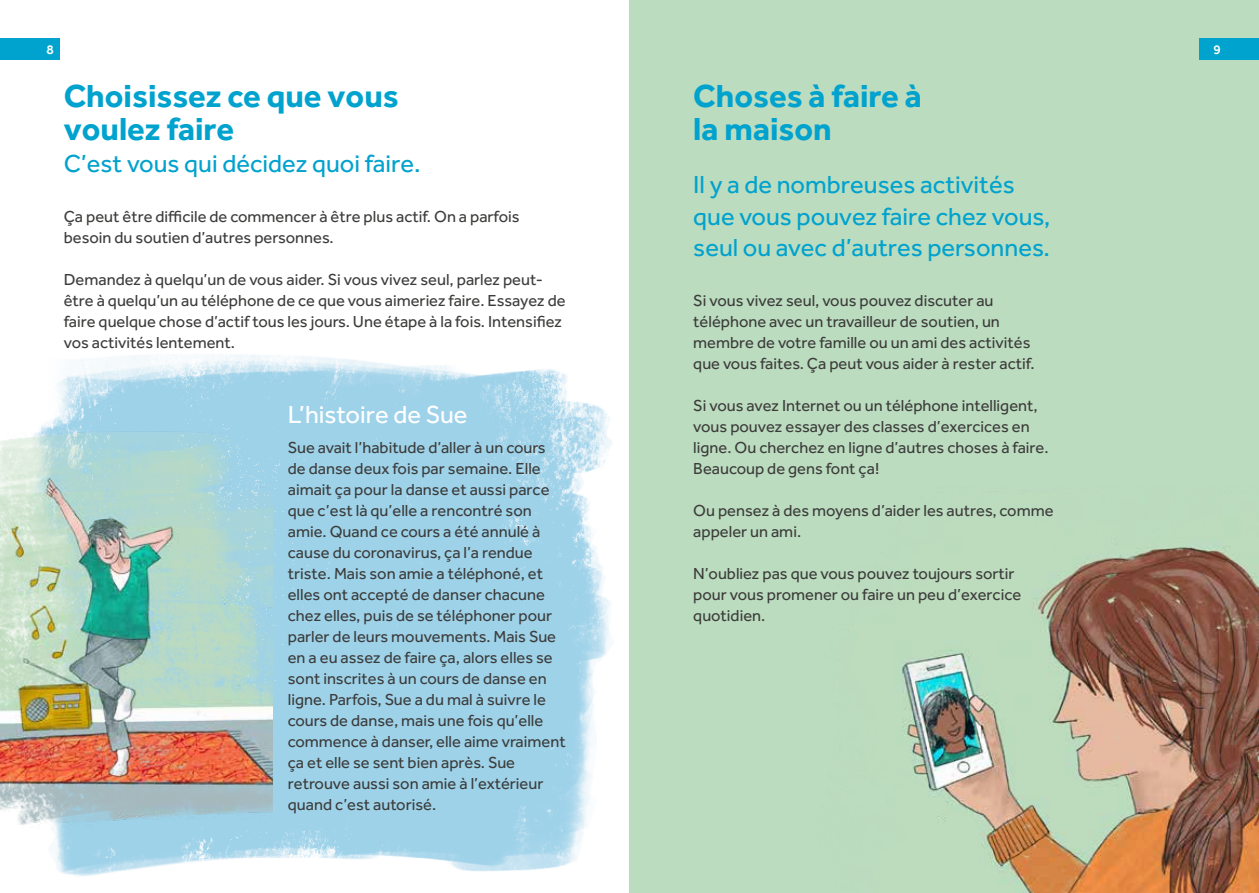
<style>
.page{position:relative;width:1259px;height:893px;background:#fff}
.page>*{position:absolute;margin:0;border:0;box-sizing:border-box;transform-origin:0 0}
.t1{font:700 33px/33px "Effra";color:#00a2ce}
.t2{font:25.5px/31.5px "Effra";color:#00a2ce}
.t3{font:25.5px "Effra";color:#fff}
.t4{font:16.5px/21px "Effra";color:#3c3c3b}
.t5{font:500 13.5px "Effra";color:#fff}
</style>
<div class="page">
<div style="left:629px;top:0;width:630px;height:893px;background:#bcdcbf"></div>
<img style="left:902px;top:538px;width:357px;height:355px">
<img style="left:44px;top:354px;width:568px;height:522px">
<img style="left:0;top:425px;width:273px;height:432px">
<div style="left:0;top:38px;width:60px;height:22px;background:#00a2ce"></div>
<div style="left:1199px;top:38px;width:60px;height:22px;background:#00a2ce"></div>
<p class="t5" style="left:46px;top:41px;width:9px">8</p>
<p class="t5" style="left:1213px;top:41px;width:9px">9</p>
<h1 class="t1" style="left:64px;top:79px;width:336px">Choisissez ce que vous voulez faire</h1>
<h2 class="t2" style="left:64px;top:147px;width:358px">C’est vous qui décidez quoi faire.</h2>
<p class="t4" style="left:64px;top:206px;width:457px">Ça peut être difficile de commencer à être plus actif. On a parfois besoin du soutien d’autres personnes.</p>
<p class="t4" style="left:64px;top:269px;width:503px">Demandez à quelqu’un de vous aider. Si vous vivez seul, parlez peut&shy;être à quelqu’un au téléphone de ce que vous aimeriez faire. Essayez de faire quelque chose d’actif tous les jours. Une étape à la fois. Intensifiez vos activités lentement.</p>
<h2 class="t3" style="left:288px;top:400px;width:181px">L’histoire de Sue</h2>
<p class="t4" style="left:288px;top:437px;width:279px">Sue avait l’habitude d’aller à un cours de danse deux fois par semaine. Elle aimait ça pour la danse et aussi parce que c’est là qu’elle a rencontré son amie. Quand ce cours a été annulé à cause du coronavirus, ça l’a rendue triste. Mais son amie a téléphoné, et elles ont accepté de danser chacune chez elles, puis de se téléphoner pour parler de leurs mouvements. Mais Sue en a eu assez de faire ça, alors elles se sont inscrites à un cours de danse en ligne. Parfois, Sue a du mal à suivre le cours de danse, mais une fois qu’elle commence à danser, elle aime vraiment ça et elle se sent bien après. Sue retrouve aussi son amie à l’extérieur quand c’est autorisé.</p>
<h1 class="t1" style="left:693px;top:79px;width:230px">Choses à faire à la maison</h1>
<h2 class="t2" style="left:693px;top:169px;width:359px">Il y a de nombreuses activités que vous pouvez faire chez vous, seul ou avec d’autres personnes.</h2>
<p class="t4" style="left:693px;top:290px;width:343px">Si vous vivez seul, vous pouvez discuter au téléphone avec un travailleur de soutien, un membre de votre famille ou un ami des activités que vous faites. Ça peut vous aider à rester actif.</p>
<p class="t4" style="left:693px;top:395px;width:357px">Si vous avez Internet ou un téléphone intelligent, vous pouvez essayer des classes d’exercices en ligne. Ou cherchez en ligne d’autres choses à faire.<br>Beaucoup de gens font ça!</p>
<p class="t4" style="left:693px;top:500px;width:362px">Ou pensez à des moyens d’aider les autres, comme appeler un ami.</p>
<p class="t4" style="left:693px;top:563px;width:329px">N’oubliez pas que vous pouvez toujours sortir pour vous promener ou faire un peu d’exercice quotidien.</p>
</div>
